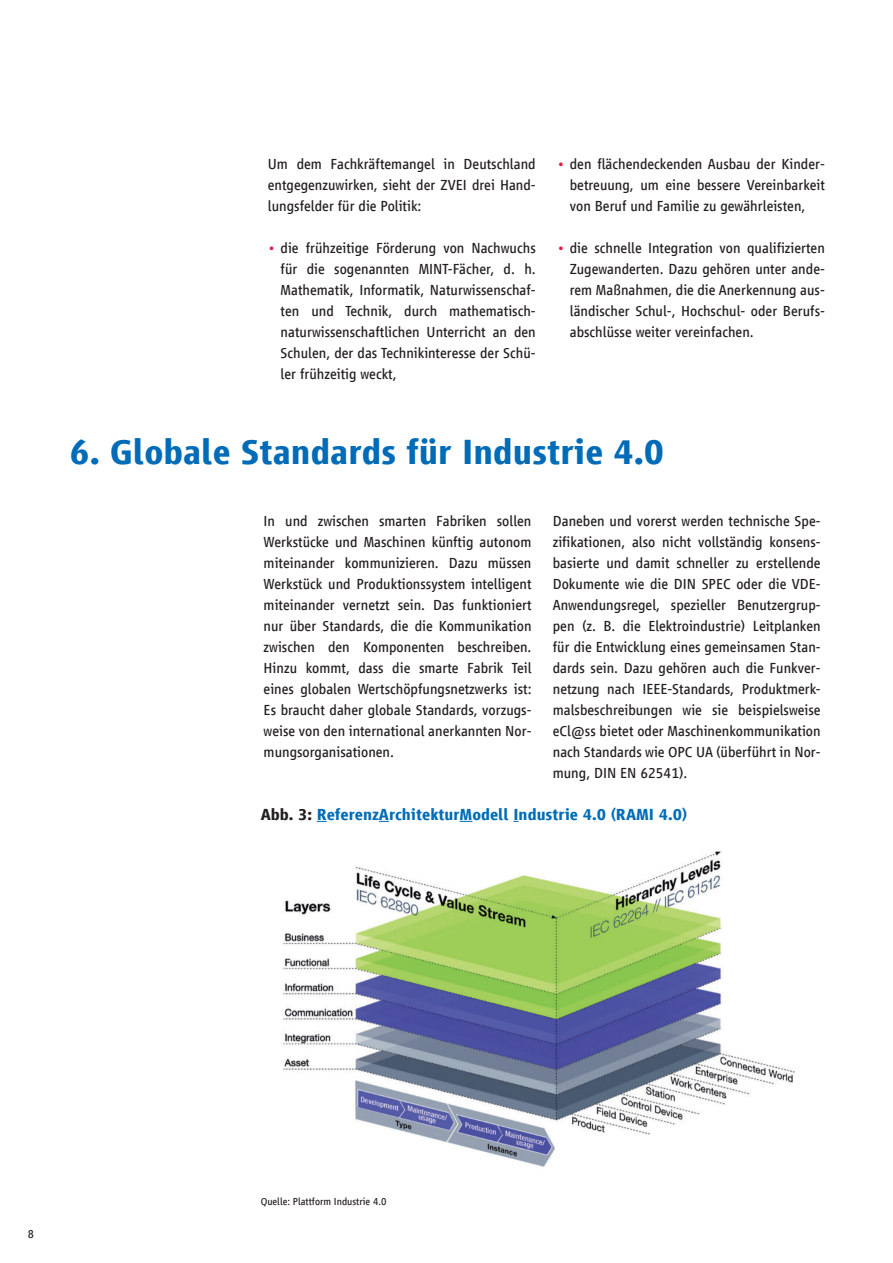
<style>
.page{position:relative;width:893px;height:1263px;background:#fff}
.page>*{position:absolute;margin:0;border:0;box-sizing:border-box;transform-origin:0 0}
.t1{font:700 36px "Vialog LT Com";color:#006cb7}
.t2{font:700 16.5px "Vialog LT Com";color:#006cb7}
.t3{font:15px/21px "Vialog LT Com";color:#231f20;text-align:justify}
.t4{font:12px "Vialog LT Com";color:#231f20}
.t5{font:10.5px "Vialog LT Com";color:#231f20}
.s1{color:#ed1845}
.s2{color:#231f20}
</style>
<div class="page">
<img style="left:283px;top:851px;width:512px;height:316px">
<svg style="left:460px;top:821px;width:12px;height:1px"></svg>
<p class="t3" style="left:268px;top:154px;width:269px">Um dem Fachkräftemangel in Deutschland entgegenzuwirken, sieht der ZVEI drei Hand&shy;lungsfelder für die Politik:</p>
<p class="t3" style="left:281px;top:238px;width:257px;text-indent:-13px"><span class="s1">•</span> die frühzeitige Förderung von Nachwuchs für die sogenannten MINT-Fächer, d. h.<br>Mathematik, Informatik, Naturwissenschaf&shy;ten und Technik, durch mathematisch&shy;naturwissenschaftlichen Unterricht an den Schulen, der das Technikinteresse der Schü&shy;ler frühzeitig weckt,</p>
<p class="t3" style="left:570px;top:154px;width:257px;text-indent:-13px"><span class="s1">•</span> den flächendeckenden Ausbau der Kinder&shy;betreuung, um eine bessere Vereinbarkeit von Beruf und Familie zu gewährleisten,</p>
<p class="t3" style="left:570px;top:238px;width:257px;text-indent:-13px"><span class="s1">•</span> die schnelle Integration von qualifizierten Zugewanderten. Dazu gehören unter ande&shy;rem Maßnahmen, die die Anerkennung aus&shy;ländischer Schul-, Hochschul- oder Berufs&shy;abschlüsse weiter vereinfachen.</p>
<h1 class="t1" style="left:69px;top:432px;width:596px">6. Globale Standards für Industrie 4.0</h1>
<p class="t3" style="left:264px;top:511px;width:269px">In und zwischen smarten Fabriken sollen Werkstücke und Maschinen künftig autonom miteinander kommunizieren. Dazu müssen Werkstück und Produktionssystem intelligent miteinander vernetzt sein. Das funktioniert nur über Standards, die die Kommunikation zwischen den Komponenten beschreiben.<br>Hinzu kommt, dass die smarte Fabrik Teil eines globalen Wertschöpfungsnetzwerks ist:<br>Es braucht daher globale Standards, vorzugs&shy;weise von den international anerkannten Nor&shy;mungsorganisationen.</p>
<p class="t3" style="left:553px;top:511px;width:269px">Daneben und vorerst werden technische Spe&shy;zifikationen, also nicht vollständig konsens&shy;basierte und damit schneller zu erstellende Dokumente wie die DIN SPEC oder die VDE-Anwendungsregel, spezieller Benutzergrup&shy;pen (z. B. die Elektroindustrie) Leitplanken für die Entwicklung eines gemeinsamen Stan&shy;dards sein. Dazu gehören auch die Funkver&shy;netzung nach IEEE-Standards, Produktmerk&shy;malsbeschreibungen wie sie beispielsweise eCl@ss bietet oder Maschinenkommunikation nach Standards wie OPC UA (überführt in Nor&shy;mung, DIN EN 62541).</p>
<p class="t2" style="left:261px;top:805px;width:428px"><span class="s2">Abb. 3:</span> ReferenzArchitekturModell Industrie 4.0 (RAMI 4.0)</p>
<p class="t4" style="left:28px;top:1227px;width:8px">8</p>
<p class="t5" style="left:261px;top:1196px;width:127px">Quelle: Plattform Industrie 4.0</p>
</div>
